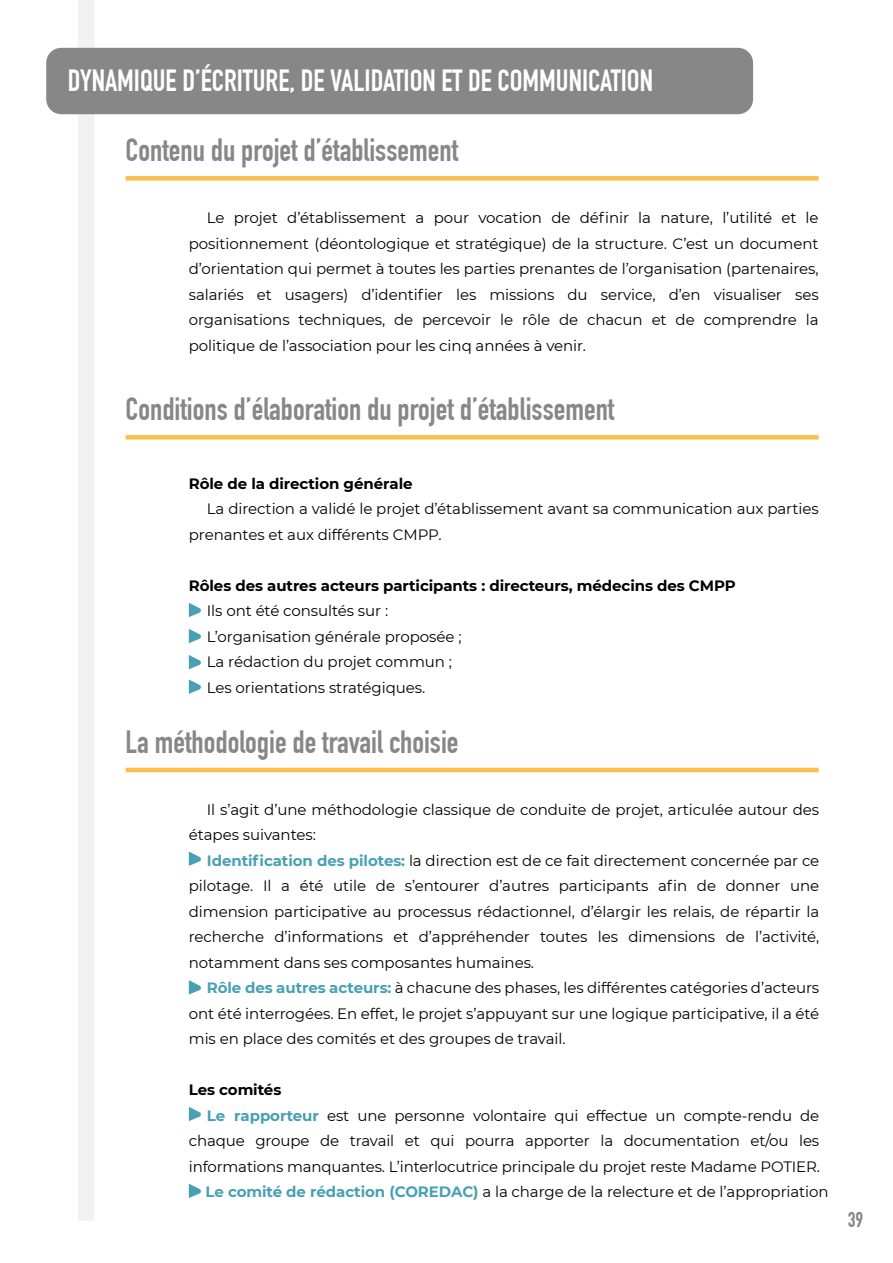
<style>
.page{position:relative;width:893px;height:1263px;background:#fff}
.page>*{position:absolute;margin:0;border:0;box-sizing:border-box;transform-origin:0 0}
.t1{font:700 31.5px "DIN Condensed";color:#878787}
.t2{font:700 30px "DIN Condensed";color:#fff}
.t3{font:700 21px "DIN Condensed";color:#878787}
.t4{font:15px/25.5px "Montserrat";letter-spacing:-.005em;color:#000;text-align:justify}
.t5{font:700 15px "Montserrat";letter-spacing:-.005em;color:#000}
.s1{font-weight:700;color:#48a0b5}
.s2{font-weight:700;color:#469fb4}
</style>
<div class="page">
<div style="left:126px;top:176px;width:693px;height:5px;background:#fabf4d"></div>
<hr style="left:126px;top:435px;width:693px;height:4px;background:#fabf4d">
<hr style="left:126px;top:768px;width:693px;height:4px;background:#fabf4d">
<div style="left:78px;top:0;width:16px;height:1221px;background:#f2f2f2"></div>
<div style="left:46px;top:48px;width:707px;height:66px;background:#878787;border-radius:15px"></div>
<svg style="left:189px;top:603px;width:12px;height:14px"></svg>
<svg style="left:189px;top:629px;width:12px;height:14px"></svg>
<svg style="left:189px;top:655px;width:12px;height:14px"></svg>
<svg style="left:189px;top:851px;width:12px;height:15px"></svg>
<svg style="left:189px;top:980px;width:12px;height:14px"></svg>
<svg style="left:189px;top:1107px;width:12px;height:14px"></svg>
<svg style="left:189px;top:1183px;width:12px;height:15px"></svg>
<svg style="left:189px;top:679px;width:12px;height:15px"></svg>
<h2 class="t2" style="left:68px;top:63px;width:587px">DYNAMIQUE D’ÉCRITURE, DE VALIDATION ET DE COMMUNICATION</h2>
<h1 class="t1" style="left:126px;top:131px;width:334px">Contenu du projet d’établissement</h1>
<p class="t4" style="left:189px;top:204px;width:631px;text-indent:18px">Le projet d’établissement a pour vocation de définir la nature, l’utilité et le positionnement (déontologique et stratégique) de la structure. C’est un document d’orientation qui permet à toutes les parties prenantes de l’organisation (partenaires, salariés et usagers) d’identifier les missions du service, d’en visualiser ses organisations techniques, de percevoir le rôle de chacun et de comprendre la politique de l’association pour les cinq années à venir.</p>
<h1 class="t1" style="left:126px;top:390px;width:490px">Conditions d’élaboration du projet d’établissement</h1>
<p class="t5" style="left:189px;top:472px;width:225px">Rôle de la direction générale</p>
<p class="t4" style="left:189px;top:495px;width:631px;text-indent:18px">La direction a validé le projet d’établissement avant sa communication aux parties prenantes et aux différents CMPP.</p>
<p class="t5" style="left:189px;top:574px;width:548px">Rôles des autres acteurs participants : directeurs, médecins des CMPP</p>
<p class="t4" style="left:207px;top:597px;width:256px;text-align:left">Ils ont été consultés sur :<br>L’organisation générale proposée ;<br>La rédaction du projet commun ;<br>Les orientations stratégiques.</p>
<h1 class="t1" style="left:126px;top:723px;width:334px">La méthodologie de travail choisie</h1>
<p class="t4" style="left:189px;top:796px;width:632px;text-indent:18px">Il s’agit d’une méthodologie classique de conduite de projet, articulée autour des étapes suivantes:</p>
<p class="t4" style="left:189px;top:847px;width:632px;text-indent:18px"><span class="s1">Identification des pilotes:</span> la direction est de ce fait directement concernée par ce pilotage. Il a été utile de s’entourer d’autres participants afin de donner une dimension participative au processus rédactionnel, d’élargir les relais, de répartir la recherche d’informations et d’appréhender toutes les dimensions de l’activité, notamment dans ses composantes humaines.</p>
<p class="t4" style="left:189px;top:974px;width:632px;text-indent:18px"><span class="s1">Rôle des autres acteurs:</span> à chacune des phases, les différentes catégories d’acteurs ont été interrogées. En effet, le projet s’appuyant sur une logique participative, il a été mis en place des comités et des groupes de travail.</p>
<p class="t5" style="left:189px;top:1079px;width:94px">Les comités</p>
<p class="t4" style="left:207px;top:1102px;width:614px"><span class="s2">Le rapporteur</span> est une personne volontaire qui effectue un compte-rendu de</p>
<p class="t4" style="left:189px;top:1127px;width:632px">chaque groupe de travail et qui pourra apporter la documentation et/ou les</p>
<p class="t4" style="left:189px;top:1153px;width:633px">informations manquantes. L’interlocutrice principale du projet reste Madame POTIER.</p>
<p class="t4" style="left:206px;top:1178px;width:625px"><span class="s1">Le comité de rédaction (COREDAC)</span> a la charge de la relecture et de l’appropriation</p>
<h3 class="t3" style="left:848px;top:1207px;width:17px">39</h3>
</div>
